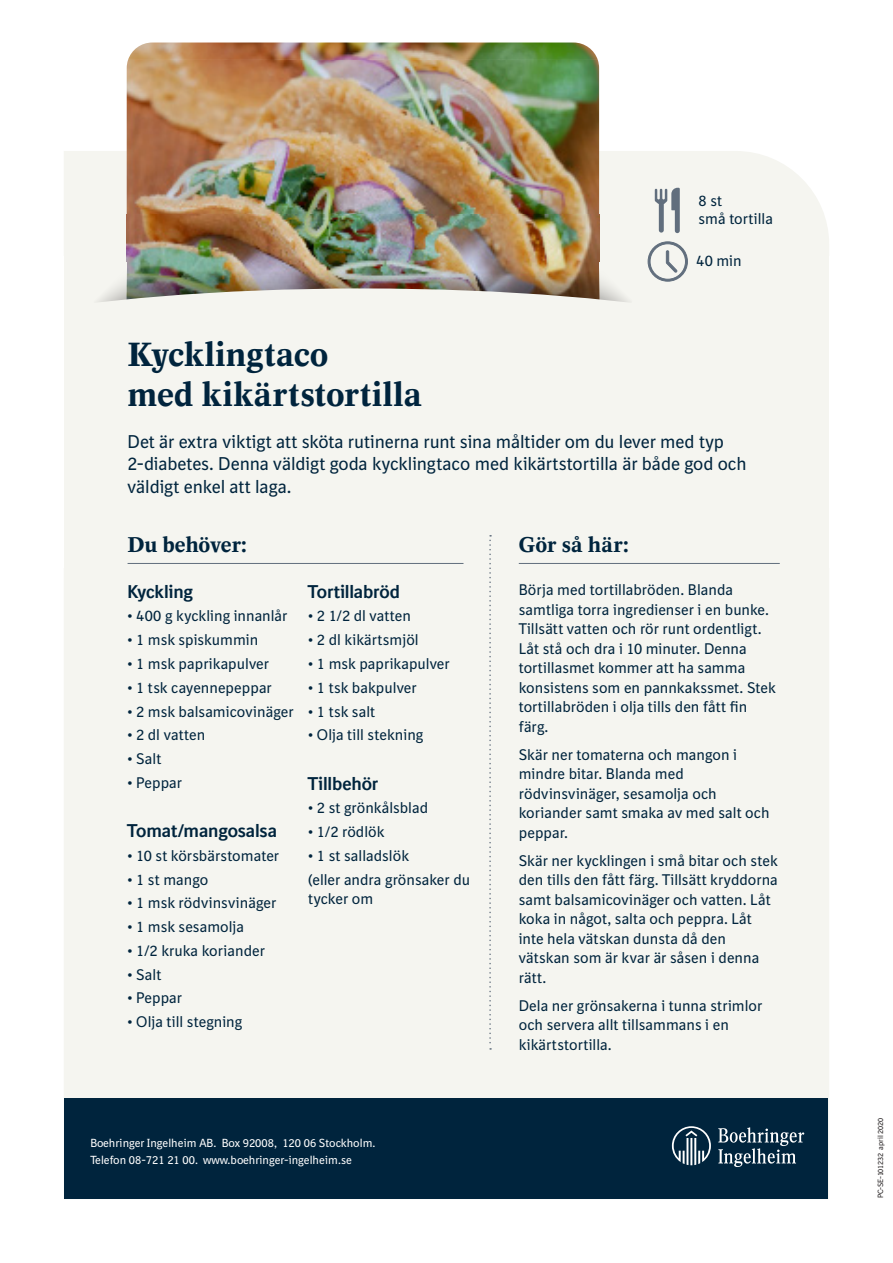
<style>
.page{position:relative;width:893px;height:1263px;background:#fff}
.page>*{position:absolute;margin:0;border:0;box-sizing:border-box;transform-origin:0 0}
.t1{font:700 33px/40.5px "BI Antiqua II Ml";color:#00243d}
.t2{font:700 21px "BI Antiqua II Ml";letter-spacing:-.01em;color:#00243d}
.t3{font:18px/22.5px "BI Sans NEXT";letter-spacing:-.005em;color:#00243d}
.t4{font:700 18px "BI Sans NEXT";letter-spacing:-.01em;color:#00243d}
.t5{font:15px/19.5px "BI Sans NEXT";color:#00243d}
.t6{font:11.4px "BI Sans NEXT";color:#fff}
.t7{font:7.35px "BI Sans NEXT";color:#231f20}
</style>
<div class="page">
<div style="left:64px;top:151px;width:765px;height:1048px;background:#f5f5f0"></div>
<img style="left:127px;top:43px;width:472px;height:221px">
<svg style="left:489px;top:535px;width:2px;height:515px"></svg>
<div style="left:65px;top:1098px;width:763px;height:100px;background:#00243d"></div>
<svg style="left:672px;top:1126px;width:39px;height:39px"></svg>
<svg style="left:718px;top:1127px;width:86px;height:40px"></svg>
<img style="left:93px;top:229px;width:540px;height:136px;border-radius:50%">
<div style="left:93px;top:263px;width:34px;height:52px;background:#f5f5f0"></div>
<div style="left:599px;top:263px;width:34px;height:52px;background:#f5f5f0"></div>
<div style="left:64px;top:288px;width:765px;height:200px;background:#f5f5f0"></div>
<svg style="left:647px;top:241px;width:41px;height:41px"></svg>
<svg style="left:655px;top:188px;width:25px;height:46px"></svg>
<hr style="left:128px;top:563px;width:335px;height:1px;background:#616e7d">
<hr style="left:519px;top:563px;width:261px;height:1px;background:#616e7d">
<p class="t5" style="left:699px;top:192px;width:76px;line-height:18px">8 st<br>små tortilla</p>
<p class="t5" style="left:696px;top:251px;width:47px">40 min</p>
<p class="t1" style="left:128px;top:334px;width:296px">Kycklingtaco<br>med kikärtstortilla</p>
<p class="t3" style="left:128px;top:430px;width:621px">Det är extra viktigt att sköta rutinerna runt sina måltider om du lever med typ<br>2-diabetes. Denna väldigt goda kycklingtaco med kikärtstortilla är både god och väldigt enkel att laga.</p>
<p class="t2" style="left:128px;top:532px;width:121px">Du behöver:</p>
<p class="t2" style="left:519px;top:532px;width:112px">Gör så här:</p>
<p class="t4" style="left:128px;top:581px;width:67px">Kyckling</p>
<p class="t5" style="left:128px;top:606px;width:161px">• 400 g kyckling innanlår</p>
<p class="t5" style="left:128px;top:630px;width:132px">• 1 msk spiskummin</p>
<p class="t5" style="left:128px;top:654px;width:143px">• 1 msk paprikapulver</p>
<p class="t5" style="left:128px;top:678px;width:146px">• 1 tsk cayennepeppar</p>
<p class="t5" style="left:128px;top:701px;width:168px">• 2 msk balsamicovinäger</p>
<p class="t5" style="left:128px;top:725px;width:79px">• 2 dl vatten</p>
<p class="t5" style="left:128px;top:749px;width:35px">• Salt</p>
<p class="t5" style="left:128px;top:773px;width:56px">• Peppar</p>
<p class="t4" style="left:128px;top:820px;width:151px">Tomat/mangosalsa</p>
<p class="t5" style="left:128px;top:846px;width:153px">• 10 st körsbärstomater</p>
<p class="t5" style="left:128px;top:869px;width:82px">• 1 st mango</p>
<p class="t5" style="left:128px;top:893px;width:150px">• 1 msk rödvinsvinäger</p>
<p class="t5" style="left:128px;top:917px;width:118px">• 1 msk sesamolja</p>
<p class="t5" style="left:128px;top:941px;width:139px">• 1/2 kruka koriander</p>
<p class="t5" style="left:128px;top:964px;width:35px">• Salt</p>
<p class="t5" style="left:128px;top:988px;width:56px">• Peppar</p>
<p class="t5" style="left:128px;top:1012px;width:116px">• Olja till stegning</p>
<p class="t4" style="left:308px;top:581px;width:93px">Tortillabröd</p>
<p class="t5" style="left:308px;top:606px;width:104px">• 2 1/2 dl vatten</p>
<p class="t5" style="left:308px;top:630px;width:112px">• 2 dl kikärtsmjöl</p>
<p class="t5" style="left:308px;top:654px;width:143px">• 1 msk paprikapulver</p>
<p class="t5" style="left:308px;top:678px;width:110px">• 1 tsk bakpulver</p>
<p class="t5" style="left:308px;top:701px;width:68px">• 1 tsk salt</p>
<p class="t5" style="left:308px;top:725px;width:117px">• Olja till stekning</p>
<p class="t4" style="left:308px;top:772px;width:71px">Tillbehör</p>
<p class="t5" style="left:308px;top:798px;width:121px">• 2 st grönkålsblad</p>
<p class="t5" style="left:308px;top:822px;width:78px">• 1/2 rödlök</p>
<p class="t5" style="left:308px;top:846px;width:102px">• 1 st salladslök</p>
<p class="t5" style="left:308px;top:869px;width:163px">(eller andra grönsaker du tycker om</p>
<p class="t5" style="left:519px;top:580px;width:258px">Börja med tortillabröden. Blanda samtliga torra ingredienser i en bunke.<br>Tillsätt vatten och rör runt ordentligt.<br>Låt stå och dra i 10 minuter. Denna tortillasmet kommer att ha samma konsistens som en pannkakssmet. Stek tortillabröden i olja tills den fått fin färg.</p>
<p class="t5" style="left:519px;top:745px;width:252px">Skär ner tomaterna och mangon i mindre bitar. Blanda med rödvinsvinäger, sesamolja och koriander samt smaka av med salt och peppar.</p>
<p class="t5" style="left:519px;top:851px;width:261px">Skär ner kycklingen i små bitar och stek den tills den fått färg. Tillsätt kryddorna samt balsamicovinäger och vatten. Låt koka in något, salta och peppra. Låt inte hela vätskan dunsta då den vätskan som är kvar är såsen i denna rätt.</p>
<p class="t5" style="left:519px;top:996px;width:245px">Dela ner grönsakerna i tunna strimlor och servera allt tillsammans i en kikärtstortilla.</p>
<p class="t6" style="left:90px;top:1137px;width:287px">Boehringer Ingelheim AB. Box 92008, 120 06 Stockholm.</p>
<p class="t6" style="left:90px;top:1154px;width:263px">Telefon 08-721 21 00. www.boehringer-ingelheim.se</p>
<p class="t7" style="left:876px;top:1198px;width:82px;rotate:-90deg">PC-SE-101232 april 2020</p>
</div>
